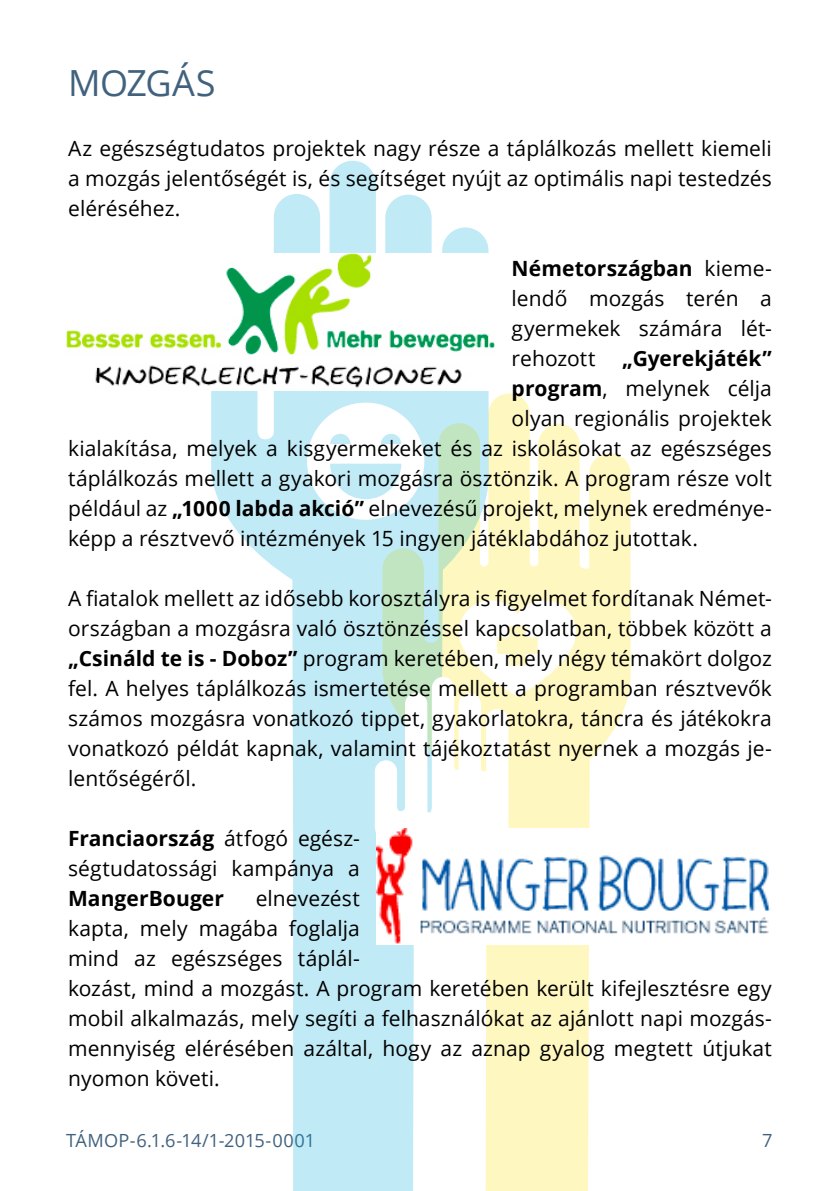
<style>
.page{position:relative;width:840px;height:1191px;background:#fff}
.page>*{position:absolute;margin:0;border:0;box-sizing:border-box;transform-origin:0 0}
.t1{font:36px "Open Sans";letter-spacing:-.015em;color:#41627e}
.t2{font:21px/30px "Open Sans";letter-spacing:.005em;color:#000;text-align:justify}
.t3{font:700 21px "Open Sans";letter-spacing:.005em;color:#000}
.t4{font:18.2px "Open Sans";letter-spacing:.005em;color:#41627e}
.s1{font-weight:700}
</style>
<div class="page">
<svg style="left:211px;top:161px;width:277px;height:1030px;fill:#c0eaf6"></svg>
<svg style="left:307px;top:402px;width:75px;height:118px"></svg>
<svg style="left:382px;top:393px;width:248px;height:798px;fill:#fff7c0"></svg>
<svg style="left:374px;top:677px;width:134px;height:514px"></svg>
<svg style="left:458px;top:600px;width:117px;height:96px"></svg>
<img style="left:377px;top:828px;width:393px;height:116px">
<img style="left:66px;top:253px;width:428px;height:138px">
<h1 class="t1" style="left:68px;top:58px;width:149px">MOZGÁS</h1>
<p class="t2" style="left:68px;top:132px;width:704px">Az egészségtudatos projektek nagy része a táplálkozás mellett kiemeli a mozgás jelentőségét is, és segítséget nyújt az optimális napi testedzés eléréséhez.</p>
<p class="t2" style="left:511px;top:252px;width:262px"><span class="s1">Németországban</span> kieme&shy;lendő mozgás terén a gyermekek számára lét&shy;rehozott</p>
<p class="t3" style="left:621px;top:343px;width:151px">„Gyerekjáték”</p>
<p class="t2" style="left:511px;top:372px;width:262px"><span class="s1">program</span>, melynek célja</p>
<p class="t2" style="left:511px;top:402px;width:262px">olyan regionális projektek</p>
<p class="t2" style="left:68px;top:432px;width:704px">kialakítása, melyek a kisgyermekeket és az iskolásokat az egészséges</p>
<p class="t2" style="left:68px;top:462px;width:704px">táplálkozás mellett a gyakori mozgásra ösztönzik. A program része volt</p>
<p class="t2" style="left:68px;top:493px;width:704px">például az <span class="s1">„1000 labda akció”</span> elnevezésű projekt, melynek eredménye-</p>
<p class="t2" style="left:68px;top:523px;width:631px">képp a résztvevő intézmények 15 ingyen játéklabdához jutottak.</p>
<p class="t2" style="left:68px;top:583px;width:705px">A fiatalok mellett az idősebb korosztályra is figyelmet fordítanak Német&shy;országban a mozgásra való ösztönzéssel kapcsolatban, többek között a <span class="s1">„Csináld te is - Doboz”</span> program keretében, mely négy témakört dolgoz fel. A helyes táplálkozás ismertetése mellett a programban résztvevők számos mozgásra vonatkozó tippet, gyakorlatokra, táncra és játékokra vonatkozó példát kapnak, valamint tájékoztatást nyernek a mozgás je&shy;lentőségéről.</p>
<p class="t2" style="left:68px;top:823px;width:293px"><span class="s1">Franciaország</span> átfogó egész&shy;ségtudatossági kampánya a</p>
<p class="t3" style="left:68px;top:883px;width:157px">MangerBouger</p>
<p class="t2" style="left:68px;top:883px;width:705px;text-align:left;text-indent:187px">elnevezést<br>kapta, mely magába foglalja<br>mind az egészséges táplál-<br>kozást, mind a mozgást. A program keretében került kifejlesztésre egy mobil alkalmazás, mely segíti a felhasználókat az ajánlott napi mozgás&shy;mennyiség elérésében azáltal, hogy az aznap gyalog megtett útjukat nyomon követi.</p>
<p class="t4" style="left:66px;top:1128px;width:250px">TÁMOP-6.1.6-14/1-2015-0001</p>
<p class="t4" style="left:761px;top:1128px;width:12px">7</p>
</div>
